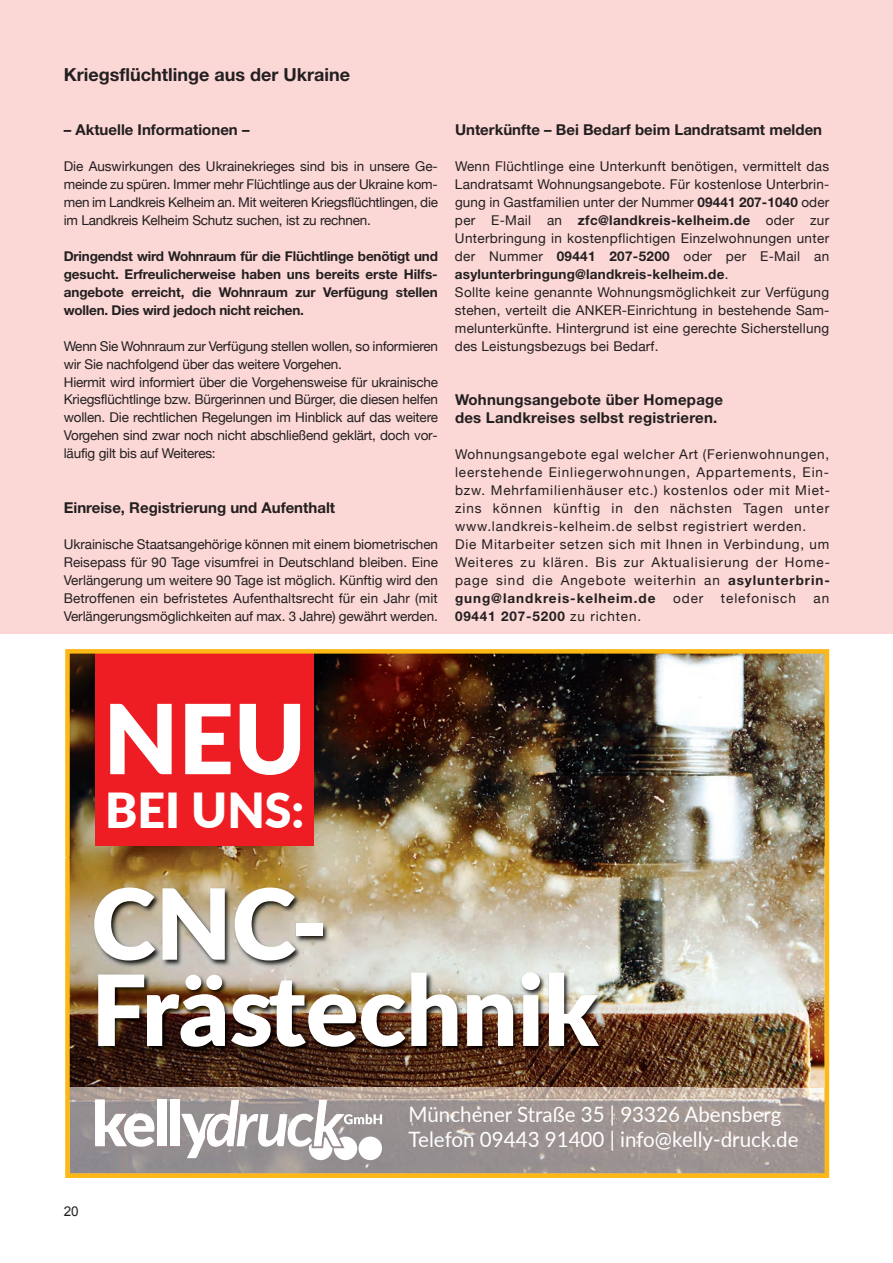
<style>
.page{position:relative;width:893px;height:1263px;background:#fff}
.page>*{position:absolute;margin:0;border:0;box-sizing:border-box;transform-origin:0 0}
.t1{font:900 97.95px/86.2px "Lato";color:#fff}
.t2{font:900 96.45px "Lato";color:#fff}
.t3{font:900 48.3px "Lato";color:#fff}
.t4{font:21.15px/25.8px "Lato";color:#fff}
.t5{font:700 18px "Helvetica Neue";color:#231f20}
.t6{font:700 15px/18px "Helvetica Neue";color:#231f20}
.t7{font:13.5px/18px "Helvetica Neue";letter-spacing:.015em;color:#231f20;text-align:justify}
.t8{font:13.5px/18px "Helvetica Neue";letter-spacing:.06em;color:#231f20}
.t9{font:13.5px/18px "Helvetica Neue";letter-spacing:-.015em;color:#231f20}
.t10{font:700 13.5px/18px "Helvetica Neue";letter-spacing:-.015em;color:#231f20;text-align:justify}
.t11{font:700 13.5px "Helvetica Neue";letter-spacing:.06em;color:#231f20}
.t12{font:13.5px "Helvetica Neue";letter-spacing:.07em;color:#231f20}
.t13{font:13.5px "Arial";color:#231f20}
.s1{font-weight:700}
.s2{font-weight:400}
</style>
<div class="page">
<div style="left:0;top:0;width:893px;height:634px;background:#fbd7d6"></div>
<img style="left:65px;top:649px;width:764px;height:529px">
<img style="left:65px;top:858px;width:632px;height:241px">
<img style="left:70px;top:1088px;width:627px;height:11px">
<h3 class="t5" style="left:64px;top:63px;width:288px">Kriegsflüchtlinge aus der Ukraine</h3>
<p class="t6" style="left:64px;top:120px;width:187px">– Aktuelle Informationen –</p>
<p class="t7" style="left:64px;top:157px;width:376px">Die Auswirkungen des Ukrainekrieges sind bis in unsere Ge&shy;meinde zu spüren. Immer mehr Flüchtlinge aus der Ukraine kom&shy;men im Landkreis Kelheim an. Mit weiteren Kriegsflüchtlingen, die im Landkreis Kelheim Schutz suchen, ist zu rechnen.</p>
<p class="t10" style="left:64px;top:246px;width:376px">Dringendst wird Wohnraum für die Flüchtlinge benötigt und gesucht. Erfreulicherweise haben uns bereits erste Hilfs - angebote erreicht, die Wohnraum zur Verfügung stellen wollen. Dies wird jedoch nicht reichen.</p>
<p class="t9" style="left:64px;top:337px;width:376px">Wenn Sie Wohnraum zur Verfügung stellen wollen, so informieren wir Sie nachfolgend über das weitere Vorgehen.<br>Hiermit wird informiert über die Vorgehensweise für ukrainische Kriegsflüchtlinge bzw. Bürgerinnen und Bürger, die diesen helfen wollen. Die rechtlichen Regelungen im Hinblick auf das weitere Vorgehen sind zwar noch nicht abschließend geklärt, doch vor&shy;läufig gilt bis auf Weiteres:</p>
<p class="t6" style="left:64px;top:498px;width:273px">Einreise, Registrierung und Aufenthalt</p>
<p class="t7" style="left:64px;top:535px;width:376px">Ukrainische Staatsangehörige können mit einem biometrischen Reisepass für 90 Tage visumfrei in Deutschland bleiben. Eine Verlängerung um weitere 90 Tage ist möglich. Künftig wird den Betroffenen ein befristetes Aufenthaltsrecht für ein Jahr (mit Verlängerungsmöglichkeiten auf max. 3 Jahre) gewährt werden.</p>
<p class="t6" style="left:455px;top:120px;width:369px">Unterkünfte – Bei Bedarf beim Landratsamt melden</p>
<p class="t7" style="left:455px;top:157px;width:393px;text-align:left">Wenn Flüchtlinge eine Unterkunft benötigen, vermittelt das Landratsamt Wohnungsangebote. Für kostenlose Unterbrin&shy;gung in Gastfamilien unter der Nummer <span class="s1">09441 207-1040</span> oder per E-Mail an <span class="s1">zfc@landkreis-kelheim.de</span> oder zur Unterbringung in kostenpflichtigen Einzelwohnungen unter-- der Nummer <span class="s1">09441 207-5200</span> oder per E-Mail an- - <span class="s1">asylunterbringung@landkreis-kelheim.de</span>.--<br>Sollte keine--genannte Wohnungsmöglichkeit zur Verfügung stehen, verteilt die ANKER-Einrichtung in bestehende Sam&shy;melunterkünfte. Hintergrund ist eine gerechte Sicherstellung des Leistungsbezugs bei Bedarf.</p>
<p class="t6" style="left:455px;top:390px;width:270px">Wohnungsangebote über Homepage des Landkreises selbst registrieren.</p>
<p class="t8" style="left:455px;top:445px;width:377px">Wohnungsangebote egal welcher Art (Ferienwohnungen, leerstehende Einliegerwohnungen, Appartements, Ein&shy;bzw. Mehrfamilienhäuser etc.) kostenlos oder mit Miet&shy;zins können künftig in den nächsten Tagen unter www.landkreis-kelheim.de selbst registriert werden.-- Die Mitarbeiter setzen sich mit Ihnen in Verbindung, um Weiteres zu klären. Bis zur Aktualisierung der Home&shy;page sind die Angebote weiterhin an <span class="s1">asylunterbrin&shy;gung@landkreis-kelheim.de</span></p>
<p class="t7" style="left:673px;top:589px;width:32px">oder</p>
<p class="t12" style="left:721px;top:588px;width:76px">telefonisch</p>
<p class="t7" style="left:813px;top:589px;width:38px">an- -</p>
<p class="t11" style="left:455px;top:607px;width:188px">09441 207-5200 <span class="s2">zu richten.</span></p>
<h2 class="t2" style="left:103px;top:666px;width:204px">NEU</h2>
<h3 class="t3" style="left:105px;top:774px;width:201px">BEI UNS:</h3>
<h1 class="t1" style="left:91px;top:876px;width:509px">CNC-<br>Frästechnik</h1>
<p class="t13" style="left:64px;top:1202px;width:17px">20</p>
<h3 class="t4" style="left:408px;top:1100px;width:392px">Münchener Straße 35 | 93326 Abensberg<br>Telefon 09443 91400 | info@kelly-druck.de</h3>
</div>
